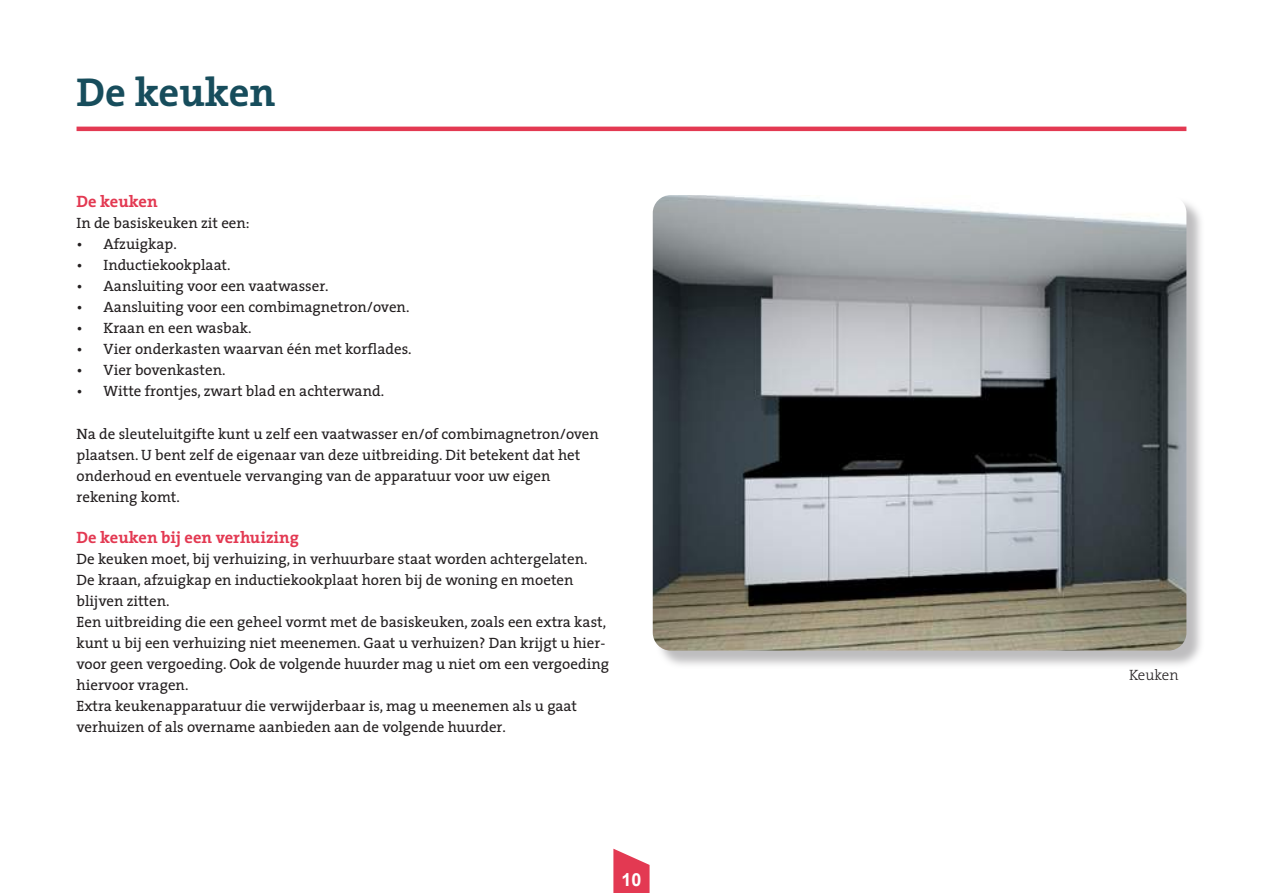
<style>
.page{position:relative;width:1263px;height:893px;background:#fff}
.page>*{position:absolute;margin:0;border:0;box-sizing:border-box;transform-origin:0 0}
.t1{font:700 40.5px "The Serif";color:#174d5c}
.t2{font:700 18px "Arial";color:#fff}
.t3{font:700 16.5px "The Serif";color:#e33952}
.t4{font:15px/21px "The Serif";color:#231f20}
.t5{font:300 15px "The Serif";color:#231f20}
</style>
<div class="page">
<svg style="left:613px;top:849px;width:36px;height:44px"></svg>
<hr style="left:77px;top:127px;width:1109px;height:4px;background:#e33952">
<div style="left:655px;top:197px;width:550px;height:472px;background:#a9a8aa;opacity:.75"></div>
<img style="left:653px;top:195px;width:533px;height:456px">
<h1 class="t1" style="left:77px;top:59px;width:201px">De keuken</h1>
<p class="t3" style="left:77px;top:188px;width:83px">De keuken</p>
<p class="t4" style="left:77px;top:212px;width:175px">In de basiskeuken zit een:</p>
<p class="t4" style="left:77px;top:233px;width:102px">• Afzuigkap.</p>
<p class="t4" style="left:77px;top:254px;width:156px">• Inductiekookplaat.</p>
<p class="t4" style="left:77px;top:275px;width:253px">• Aansluiting voor een vaatwasser.</p>
<p class="t4" style="left:77px;top:296px;width:334px">• Aansluiting voor een combimagnetron/oven.</p>
<p class="t4" style="left:77px;top:317px;width:177px">• Kraan en een wasbak.</p>
<p class="t4" style="left:77px;top:338px;width:337px">• Vier onderkasten waarvan één met korflades.</p>
<p class="t4" style="left:77px;top:359px;width:150px">• Vier bovenkasten.</p>
<p class="t4" style="left:77px;top:380px;width:309px">• Witte frontjes, zwart blad en achterwand.</p>
<p class="t4" style="left:77px;top:423px;width:524px">Na de sleuteluitgifte kunt u zelf een vaatwasser en/of combimagnetron/oven plaatsen. U bent zelf de eigenaar van deze uitbreiding. Dit betekent dat het onderhoud en eventuele vervanging van de apparatuur voor uw eigen rekening komt.</p>
<p class="t3" style="left:77px;top:523px;width:224px">De keuken bij een verhuizing</p>
<p class="t4" style="left:77px;top:548px;width:534px">De keuken moet, bij verhuizing, in verhuurbare staat worden achtergelaten.<br>De kraan, afzuigkap en inductiekookplaat horen bij de woning en moeten blijven zitten.<br>Een uitbreiding die een geheel vormt met de basiskeuken, zoals een extra kast, kunt u bij een verhuizing niet meenemen. Gaat u verhuizen? Dan krijgt u hier&shy;voor geen vergoeding. Ook de volgende huurder mag u niet om een vergoeding hiervoor vragen.<br>Extra keukenapparatuur die verwijderbaar is, mag u meenemen als u gaat verhuizen of als overname aanbieden aan de volgende huurder.</p>
<p class="t2" style="left:621px;top:867px;width:22px">10</p>
<p class="t5" style="left:1129px;top:662px;width:51px">Keuken</p>
</div>
